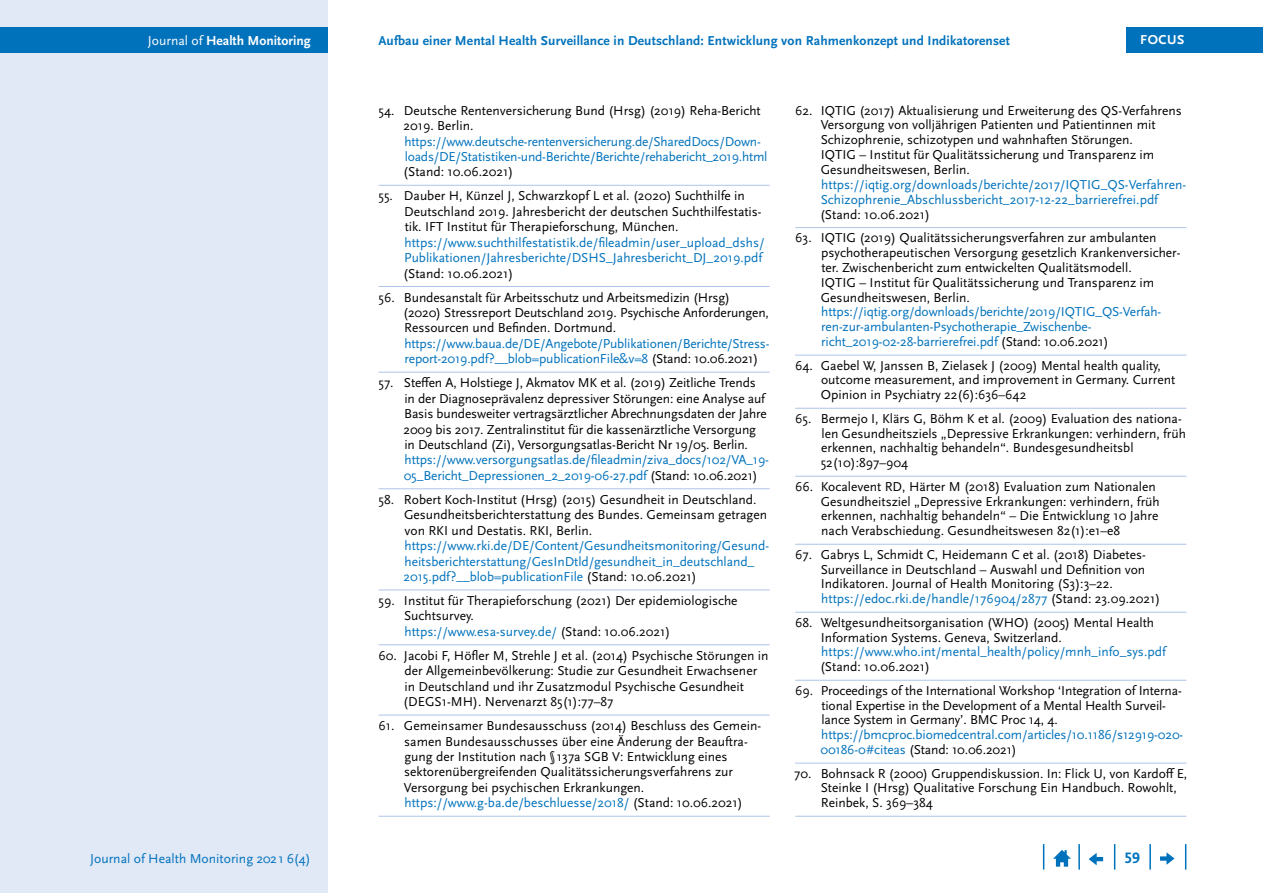
<style>
.page{position:relative;width:1263px;height:893px;background:#fff}
.page>*{position:absolute;margin:0;border:0;box-sizing:border-box;transform-origin:0 0}
.t1{font:700 15.75px "Scala Sans Pro";color:#0072bc}
.t2{font:13.65px "Scala Sans Pro";color:#0072bc}
.t3{font:700 13.65px "Scala Sans Pro";color:#fff}
.Literaturverzeichnis{font:13.5px/14.9px "Scala Sans Pro";color:#000}
.Literaturverzeichnis-2{font:13.5px/15.5px "Scala Sans Pro";letter-spacing:-.015em;color:#0072bc}
.t4{font:700 13.5px "Scala Sans Pro";letter-spacing:.01em;color:#0072bc}
.t5{font:700 13.5px "Scala Sans Pro";letter-spacing:.04em;color:#fff}
.s1{font-weight:400}
.s2{color:#000}
.s3{color:#0072bc}
</style>
<div class="page">
<div style="left:0;top:0;width:327px;height:893px;background:#e1e8f6"></div>
<div style="left:0;top:28px;width:327px;height:25px;background:#0072bc"></div>
<svg style="left:1185px;top:844px;width:1px;height:26px"></svg>
<hr style="left:1149px;top:844px;width:2px;height:26px;background:#0072bc">
<svg style="left:1114px;top:844px;width:1px;height:26px"></svg>
<hr style="left:1078px;top:844px;width:2px;height:26px;background:#0072bc">
<svg style="left:1043px;top:844px;width:1px;height:26px"></svg>
<svg style="left:1053px;top:850px;width:18px;height:17px"></svg>
<svg style="left:1089px;top:853px;width:14px;height:12px"></svg>
<svg style="left:1160px;top:852px;width:14px;height:13px"></svg>
<div style="left:1126px;top:28px;width:137px;height:25px;background:#0072bc"></div>
<hr style="left:795px;top:227px;width:391px;height:1px;background:#afc5e7">
<hr style="left:795px;top:355px;width:391px;height:1px;background:#afc5e7">
<hr style="left:795px;top:408px;width:391px;height:1px;background:#afc5e7">
<hr style="left:795px;top:476px;width:391px;height:1px;background:#afc5e7">
<hr style="left:795px;top:544px;width:391px;height:1px;background:#afc5e7">
<hr style="left:795px;top:612px;width:391px;height:1px;background:#afc5e7">
<hr style="left:795px;top:680px;width:391px;height:1px;background:#afc5e7">
<hr style="left:795px;top:763px;width:391px;height:1px;background:#afc5e7">
<hr style="left:795px;top:816px;width:391px;height:1px;background:#afc5e7">
<hr style="left:378px;top:185px;width:392px;height:1px;background:#afc5e7">
<hr style="left:378px;top:286px;width:392px;height:1px;background:#afc5e7">
<hr style="left:378px;top:372px;width:392px;height:1px;background:#afc5e7">
<hr style="left:378px;top:488px;width:392px;height:1px;background:#afc5e7">
<hr style="left:378px;top:590px;width:392px;height:1px;background:#afc5e7">
<hr style="left:378px;top:644px;width:392px;height:1px;background:#afc5e7">
<hr style="left:378px;top:715px;width:392px;height:1px;background:#afc5e7">
<hr style="left:378px;top:816px;width:392px;height:1px;background:#afc5e7">
<p class="t3" style="left:148px;top:33px;width:164px"><span class="s1">Journal of</span> Health Monitoring</p>
<p class="t4" style="left:378px;top:33px;width:633px">Aufbau einer Mental Health Surveillance in Deutschland: Entwicklung von Rahmenkonzept und Indikatorenset</p>
<p class="t5" style="left:1140px;top:32px;width:46px">FOCUS</p>
<p class="Literaturverzeichnis-2" style="left:403px;top:102px;width:366px;text-indent:-25px"><span class="s2">54. Deutsche Rentenversicherung Bund (Hrsg) (2019) Reha-Bericht 2019. Berlin. </span>https://www.deutsche-rentenversicherung.de/SharedDocs/Down&shy;loads/DE/Statistiken-und-Berichte/Berichte/rehabericht_2019.html <span class="s2">(Stand: 10.06.2021)</span></p>
<p class="Literaturverzeichnis" style="left:403px;top:188px;width:363px;line-height:15.5px;text-indent:-25px">55. Dauber H, Künzel J, Schwarzkopf L et al. (2020) Suchthilfe in Deutschland 2019. Jahresbericht der deutschen Suchthilfestatis&shy;tik. IFT Institut für Therapieforschung, München. <span class="s3">https://www.suchthilfestatistik.de/fileadmin/user_upload_dshs/ Publikationen/Jahresberichte/DSHS_Jahresbericht_DJ_2019.pdf </span>(Stand: 10.06.2021)</p>
<p class="Literaturverzeichnis" style="left:403px;top:289px;width:367px;line-height:15.5px;text-indent:-25px">56. Bundesanstalt für Arbeitsschutz und Arbeitsmedizin (Hrsg) (2020) Stressreport Deutschland 2019. Psychische Anforderungen, Ressourcen und Befinden. Dortmund. <span class="s3">https://www.baua.de/DE/Angebote/Publikationen/Berichte/Stress&shy;report-2019.pdf?__blob=publicationFile&amp;v=8</span> (Stand: 10.06.2021)</p>
<p class="Literaturverzeichnis" style="left:403px;top:375px;width:367px;line-height:15.5px;text-indent:-25px">57. Steffen A, Holstiege J, Akmatov MK et al. (2019) Zeitliche Trends in der Diagnoseprävalenz depressiver Störungen: eine Analyse auf Basis bundesweiter vertragsärztlicher Abrechnungsdaten der Jahre 2009 bis 2017. Zentralinstitut für die kassenärztliche Versorgung in Deutschland (Zi), Versorgungsatlas-Bericht Nr 19/05. Berlin. <span class="s3">https://www.versorgungsatlas.de/fileadmin/ziva_docs/102/VA_19- 05_Bericht_Depressionen_2_2019-06-27.pdf</span> (Stand: 10.06.2021)</p>
<p class="Literaturverzeichnis" style="left:403px;top:492px;width:367px;line-height:15.5px;text-indent:-25px">58. Robert Koch-Institut (Hrsg) (2015) Gesundheit in Deutschland.<br>Gesundheitsberichterstattung des Bundes. Gemeinsam getragen von RKI und Destatis. RKI, Berlin. <span class="s3">https://www.rki.de/DE/Content/Gesundheitsmonitoring/Gesund&shy;heitsberichterstattung/GesInDtld/gesundheit_in_deutschland_ 2015.pdf?__blob=publicationFile</span> (Stand: 10.06.2021)</p>
<p class="Literaturverzeichnis" style="left:404px;top:593px;width:335px;line-height:15.5px;text-indent:-26px">59. Institut für Therapieforschung (2021) Der epidemiologische<br>Suchtsurvey.<br><span class="s3">https://www.esa-survey.de/</span> (Stand: 10.06.2021)</p>
<p class="Literaturverzeichnis" style="left:403px;top:648px;width:367px;line-height:15.5px;text-indent:-25px">60. Jacobi F, Höfler M, Strehle J et al. (2014) Psychische Störungen in der Allgemeinbevölkerung: Studie zur Gesundheit Erwachsener in Deutschland und ihr Zusatzmodul Psychische Gesundheit (DEGS1-MH). Nervenarzt 85(1):77–87</p>
<p class="Literaturverzeichnis" style="left:404px;top:718px;width:359px;line-height:15.5px;text-indent:-26px">61. Gemeinsamer Bundesausschuss (2014) Beschluss des Gemein&shy;samen Bundesausschusses über eine Änderung der Beauftra&shy;gung der Institution nach §137a SGB V: Entwicklung eines sektorenübergreifenden Qualitätssicherungsverfahrens zur Versorgung bei psychischen Erkrankungen. <span class="s3">https://www.g-ba.de/beschluesse/2018/</span> (Stand: 10.06.2021)</p>
<p class="Literaturverzeichnis" style="left:820px;top:103px;width:367px;text-indent:-25px">62. IQTIG (2017) Aktualisierung und Erweiterung des QS-Verfahrens Versorgung von volljährigen Patienten und Patientinnen mit Schizophrenie, schizotypen und wahnhaften Störungen.<br>IQTIG – Institut für Qualitätssicherung und Transparenz im Gesundheitswesen, Berlin. <span class="s3">https://iqtig.org/downloads/berichte/2017/IQTIG_QS-Verfahren-Schizophrenie_Abschlussbericht_2017-12-22_barrierefrei.pdf </span>(Stand: 10.06.2021)</p>
<p class="Literaturverzeichnis" style="left:821px;top:230px;width:361px;text-indent:-26px">63. IQTIG (2019) Qualitätssicherungsverfahren zur ambulanten psychotherapeutischen Versorgung gesetzlich Krankenversicher&shy;ter. Zwischenbericht zum entwickelten Qualitätsmodell.<br>IQTIG – Institut für Qualitätssicherung und Transparenz im Gesundheitswesen, Berlin. <span class="s3">https://iqtig.org/downloads/berichte/2019/IQTIG_QS-Verfah&shy;ren-zur-ambulanten-Psychotherapie_Zwischenbe&shy;richt_2019-02-28-barrierefrei.pdf</span> (Stand: 10.06.2021)</p>
<p class="Literaturverzeichnis" style="left:821px;top:358px;width:356px;text-indent:-26px">64. Gaebel W, Janssen B, Zielasek J (2009) Mental health quality, outcome measurement, and improvement in Germany. Current<br>Opinion in Psychiatry 22(6):636–642</p>
<p class="Literaturverzeichnis" style="left:821px;top:411px;width:367px;text-indent:-26px">65. Bermejo I, Klärs G, Böhm K et al. (2009) Evaluation des nationa&shy;len Gesundheitsziels „Depressive Erkrankungen: verhindern, früh erkennen, nachhaltig behandeln“. Bundesgesundheitsbl 52(10):897–904</p>
<p class="Literaturverzeichnis" style="left:821px;top:479px;width:341px;text-indent:-26px">66. Kocalevent RD, Härter M (2018) Evaluation zum Nationalen Gesundheitsziel „Depressive Erkrankungen: verhindern, früh erkennen, nachhaltig behandeln“ – Die Entwicklung 10 Jahre nach Verabschiedung. Gesundheitswesen 82(1):e1–e8</p>
<p class="Literaturverzeichnis" style="left:821px;top:547px;width:341px;text-indent:-26px">67. Gabrys L, Schmidt C, Heidemann C et al. (2018) Diabetes-Surveillance in Deutschland – Auswahl und Definition von Indikatoren. Journal of Health Monitoring (S3):3–22. <span class="s3">https://edoc.rki.de/handle/176904/2877</span> (Stand: 23.09.2021)</p>
<p class="Literaturverzeichnis" style="left:820px;top:615px;width:347px;text-indent:-25px">68. Weltgesundheitsorganisation (WHO) (2005) Mental Health Information Systems. Geneva, Switzerland. <span class="s3">https://www.who.int/mental_health/policy/mnh_info_sys.pdf </span>(Stand: 10.06.2021)</p>
<p class="Literaturverzeichnis" style="left:820px;top:683px;width:364px;text-indent:-25px">69. Proceedings of the International Workshop ‘Integration of Interna&shy;tional Expertise in the Development of a Mental Health Surveil&shy;lance System in Germany’. BMC Proc 14, 4. <span class="s3">https://bmcproc.biomedcentral.com/articles/10.1186/s12919-020- 00186-0#citeas</span> (Stand: 10.06.2021)</p>
<p class="Literaturverzeichnis" style="left:821px;top:766px;width:368px;text-indent:-26px">70. Bohnsack R (2000) Gruppendiskussion. In: Flick U, von Kardoff E,<br>Steinke I (Hrsg) Qualitative Forschung Ein Handbuch. Rowohlt,<br>Reinbek, S. 369–384</p>
<p class="t2" style="left:90px;top:850px;width:222px">Journal of Health Monitoring 2021 6(4)</p>
<p class="t1" style="left:1124px;top:849px;width:17px">59</p>
</div>
